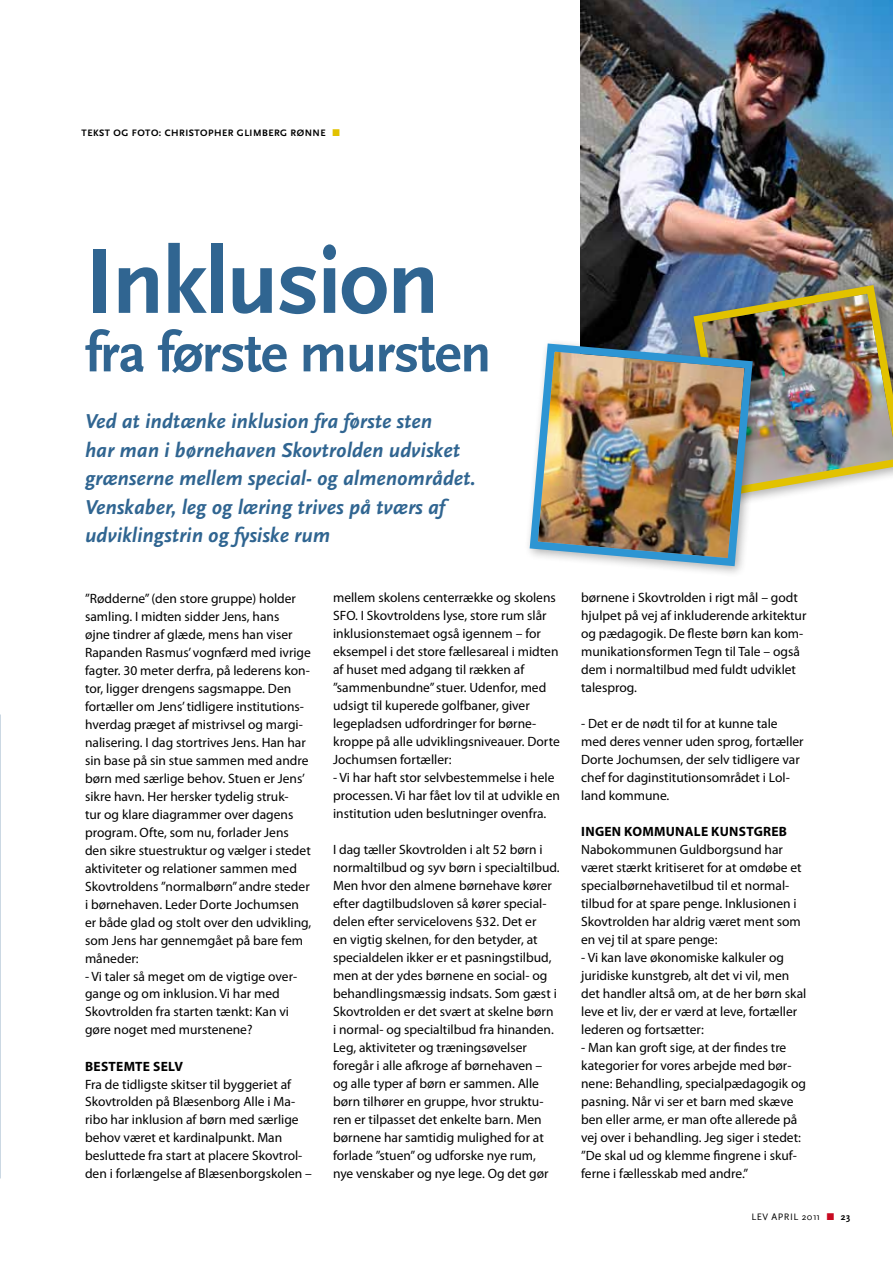
<style>
.page{position:relative;width:893px;height:1263px;background:#fff}
.page>*{position:absolute;margin:0;border:0;box-sizing:border-box;transform-origin:0 0}
.t1{font:700 96px "Scala Sans";letter-spacing:-.02em;color:#306591}
.t2{font:700 57px "Scala Sans";letter-spacing:-.02em;color:#306591}
.t3{font:italic 700 21px/28.5px "Scala Sans";color:#306591}
.t4{font:13.5px/18px "Myriad Pro";color:#000}
.t5{font:700 13.5px "Myriad Pro";letter-spacing:.02em;color:#000}
.t6{font:700 9.75px "Scala Sans";letter-spacing:.28em;color:#000}
.t7{font:9.75px "Scala Sans";letter-spacing:.05em;color:#000}
.s1{color:#e2c200}
.s2{color:#c80a21}
.s3{font-weight:700}
</style>
<div class="page">
<img style="left:580px;top:0;width:313px;height:338px">
<div style="left:688px;top:280px;width:205px;height:228px;background:#fff"></div>
<img style="left:689px;top:281px;width:204px;height:217px">
<div style="left:524px;top:338px;width:240px;height:240px;background:#000;opacity:.3"></div>
<img style="left:526px;top:339px;width:231px;height:231px">
<p class="t6" style="left:82px;top:127px;width:7px">Teks</p>
<p class="t6" style="left:105px;top:127px;width:237px">t og foto: Christopher Glimberg Rønne <span class="s1">■</span></p>
<h1 class="t1" style="left:85px;top:230px;width:356px">I nklusion</h1>
<h2 class="t2" style="left:85px;top:322px;width:408px">fra første mursten</h2>
<h3 class="t3" style="left:85px;top:408px;width:392px">Ved at indtænke inklusion fra første sten<br>har man i børnehaven Skovtrolden udvisket grænserne mellem special- og almenområdet.<br>Venskaber, leg og læring trives på tværs af udviklingstrin og fysiske rum</h3>
<p class="t4" style="left:85px;top:589px;width:228px">”Rødderne” (den store gruppe) holder samling. I midten sidder Jens, hans<br>øjne tindrer af glæde, mens han viser Rapanden Rasmus’ vognfærd med ivrige fagter. 30 meter derfra, på lederens kon&shy;tor, ligger drengens sagsmappe. Den fortæller om Jens’ tidligere institutions&shy;hverdag præget af mistrivsel og margi&shy;nalisering. I dag stortrives Jens. Han har sin base på sin stue sammen med andre børn med særlige behov. Stuen er Jens’ sikre havn. Her hersker tydelig struk-<br>tur og klare diagrammer over dagens program. Ofte, som nu, forlader Jens den sikre stuestruktur og vælger i stedet aktiviteter og relationer sammen med Skovtroldens ”normalbørn” andre steder i børnehaven. Leder Dorte Jochumsen er både glad og stolt over den udvikling, som Jens har gennemgået på bare fem måneder:</p>
<p class="t4" style="left:85px;top:967px;width:213px">- Vi taler så meget om de vigtige over&shy;gange og om inklusion. Vi har med Skovtrolden fra starten tænkt: Kan vi gøre noget med murstenene?</p>
<p class="t5" style="left:85px;top:1058px;width:99px">BESTEMTE SELV</p>
<p class="t4" style="left:85px;top:1075px;width:228px">Fra de tidligste skitser til byggeriet af Skovtrolden på Blæsenborg Alle i Ma&shy;ribo har inklusion af børn med særlige behov været et kardinalpunkt. Man besluttede fra start at placere Skovtrol&shy;den i forlængelse af Blæsenborgskolen –</p>
<p class="t4" style="left:333px;top:589px;width:228px">mellem skolens centerrække og skolens SFO. I Skovtroldens lyse, store rum slår inklusionstemaet også igennem – for eksempel i det store fællesareal i midten af huset med adgang til rækken af ”sammenbundne” stuer. Udenfor, med udsigt til kuperede golfbaner, giver legepladsen udfordringer for børne&shy;kroppe på alle udviklingsniveauer. Dorte Jochumsen fortæller:</p>
<p class="t4" style="left:333px;top:769px;width:228px">- Vi har haft stor selvbestemmelse i hele processen. Vi har fået lov til at udvikle en institution uden beslutninger ovenfra.</p>
<p class="t4" style="left:333px;top:841px;width:228px">I dag tæller Skovtrolden i alt 52 børn i normaltilbud og syv børn i specialtilbud.<br>Men hvor den almene børnehave kører efter dagtilbudsloven så kører special&shy;delen efter servicelovens §32. Det er<br>en vigtig skelnen, for den betyder, at specialdelen ikker er et pasningstilbud, men at der ydes børnene en social- og behandlingsmæssig indsats. Som gæst i Skovtrolden er det svært at skelne børn i normal- og specialtilbud fra hinanden.<br>Leg, aktiviteter og træningsøvelser foregår i alle afkroge af børnehaven – og alle typer af børn er sammen. Alle børn tilhører en gruppe, hvor struktu&shy;ren er tilpasset det enkelte barn. Men børnene har samtidig mulighed for at forlade ”stuen” og udforske nye rum,<br>nye venskaber og nye lege. Og det gør</p>
<p class="t4" style="left:581px;top:588px;width:227px">børnene i Skovtrolden i rigt mål – godt hjulpet på vej af inkluderende arkitektur og pædagogik. De fleste børn kan kom&shy;munikationsformen Tegn til Tale – også dem i normaltilbud med fuldt udviklet talesprog.</p>
<p class="t4" style="left:581px;top:714px;width:224px">- Det er de nødt til for at kunne tale med deres venner uden sprog, fortæller Dorte Jochumsen, der selv tidligere var chef for daginstitutionsområdet i Lol&shy;land kommune.</p>
<p class="t5" style="left:581px;top:824px;width:207px">INGEN KOMMUNALE KUNSTGREB</p>
<p class="t4" style="left:581px;top:840px;width:222px">Nabokommunen Guldborgsund har været stærkt kritiseret for at omdøbe et specialbørnehavetilbud til et normal&shy;tilbud for at spare penge. Inklusionen i Skovtrolden har aldrig været ment som en vej til at spare penge:</p>
<p class="t4" style="left:581px;top:948px;width:227px">- Vi kan lave økonomiske kalkuler og juridiske kunstgreb, alt det vi vil, men det handler altså om, at de her børn skal leve et liv, der er værd at leve, fortæller lederen og fortsætter:</p>
<p class="t4" style="left:581px;top:1038px;width:226px">- Man kan groft sige, at der findes tre kategorier for vores arbejde med bør&shy;nene: Behandling, specialpædagogik og pasning. Når vi ser et barn med skæve ben eller arme, er man ofte allerede på vej over i behandling. Jeg siger i stedet: ”De skal ud og klemme fingrene i skuf&shy;ferne i fællesskab med andre.”</p>
<p class="t7" style="left:751px;top:1211px;width:7px">LEV</p>
<p class="t7" style="left:772px;top:1211px;width:80px">April 2011 <span class="s2">■</span> <span class="s3">23</span></p>
</div>
